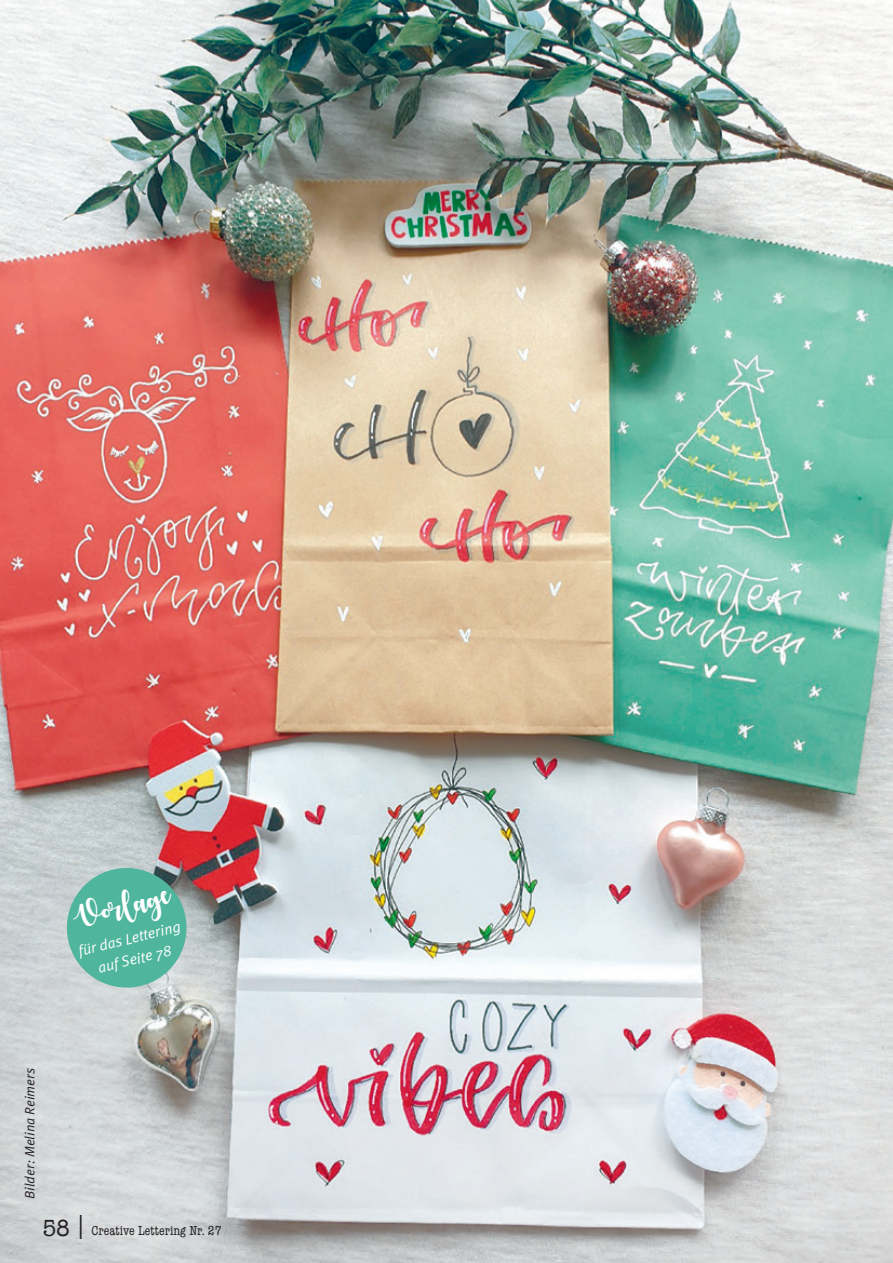
<style>
.page{position:relative;width:893px;height:1263px;background:#fff}
.page>*{position:absolute;margin:0;border:0;box-sizing:border-box;transform-origin:0 0}
.t1{font:27px "Autumnin November";color:#fff}
.t2{font:italic 15px/21px "Meta Pro";color:#fff;text-align:center}
.t3{font:condensed 13.5px "American Typewriter";color:#231f20}
.t4{font:italic 13.5px "Meta Pro";color:#231f20}
.s1{font-stretch:normal;font-size:24px}
</style>
<div class="page">
<img style="left:0;top:0;width:893px;height:1263px">
<svg style="left:60px;top:861px;width:133px;height:133px;background:#77b9aa"></svg>
<h1 class="t1" style="left:69px;top:903px;width:102px;rotate:-14deg">Vorlage</h1>
<p class="t2" style="left:76px;top:941px;width:107px;rotate:-14deg">für das Lettering auf Seite 78</p>
<p class="t4" style="left:21px;top:1199px;width:133px;rotate:-90deg">Bilder: Melina Reimers</p>
<p class="t3" style="left:43px;top:1220px;width:180px"><span class="s1">58 |</span> Creative Lettering Nr. 27</p>
</div>
